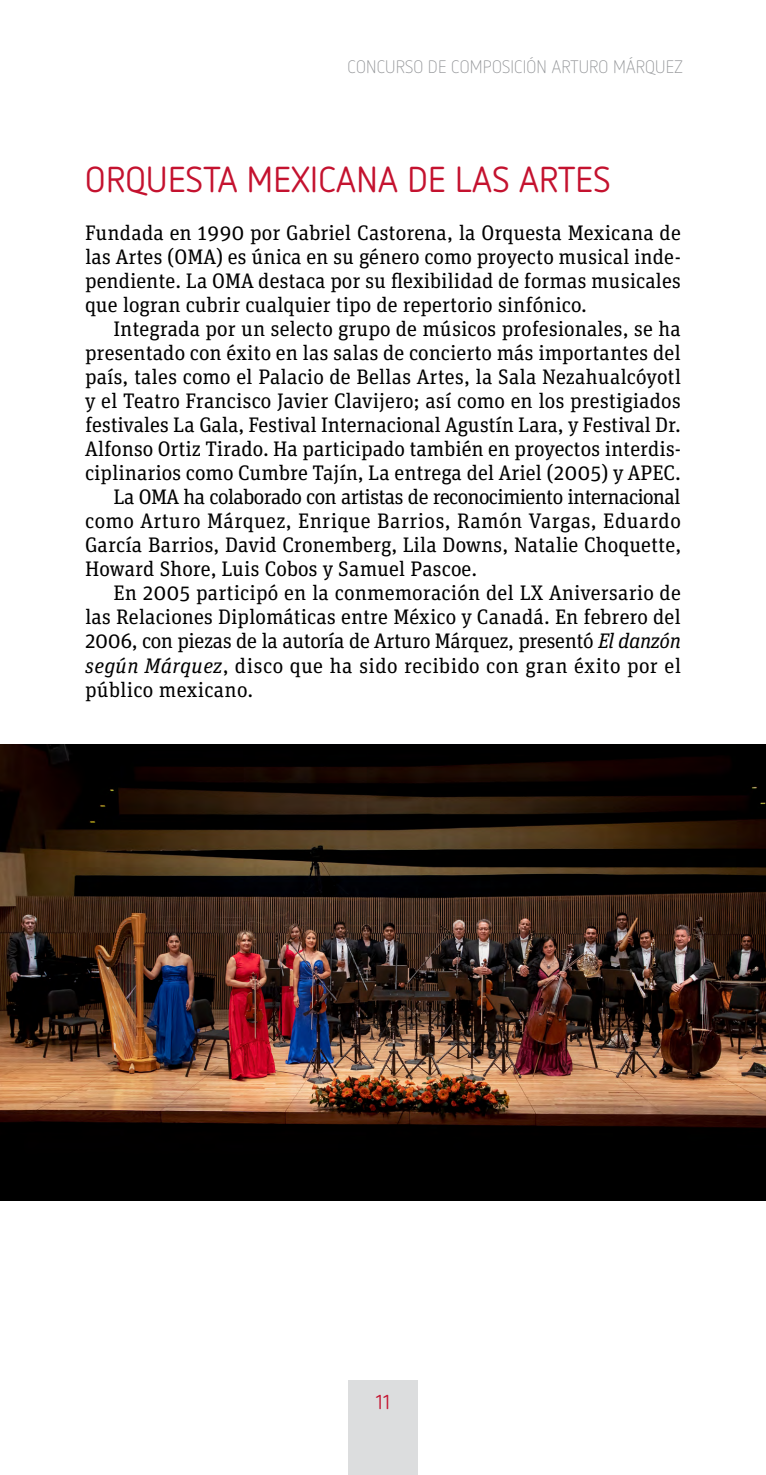
<style>
.page{position:relative;width:766px;height:1475px;background:#fff}
.page>*{position:absolute;margin:0;border:0;box-sizing:border-box;transform-origin:0 0}
.t1{font:36px "Netto OT";letter-spacing:.01em;color:#c4122f}
.t2{font:21px/24px "Unit Slab Pro";color:#000;text-align:justify}
.t3{font:21px "Unit Slab Pro";letter-spacing:-.035em;color:#000}
.t4{font:21px "Unit Slab Pro";letter-spacing:-.02em;color:#000}
.t5{font:21px "Unit Slab Pro";letter-spacing:.02em;color:#000}
.t6{font:20px "Netto OT";color:#c4122f}
.t7{font:300 18px "Netto OT";letter-spacing:.01em;color:#939598}
.s1{font-style:italic}
</style>
<div class="page">
<div style="left:348px;top:1379px;width:69px;height:95px;background:#dcddde"></div>
<img style="left:0;top:744px;width:765px;height:455px">
<p class="t7" style="left:347px;top:55px;width:336px">CONCURSO DE COMPOSICIÓN ARTURO MÁRQUEZ</p>
<h1 class="t1" style="left:85px;top:157px;width:526px">ORQUESTA MEXICANA DE LAS ARTES</h1>
<p class="t2" style="left:85px;top:220px;width:597px">Fundada en 1990 por Gabriel Castorena, la Orquesta Mexicana de las Artes (OMA) es única en su género como proyecto musical inde&shy;pendiente. La OMA destaca por su flexibilidad de formas musicales que logran cubrir cualquier tipo de repertorio sinfónico.</p>
<p class="t2" style="left:113px;top:316px;width:568px">Integrada por un selecto grupo de músicos profesionales, se ha</p>
<p class="t2" style="left:85px;top:340px;width:597px">presentado con éxito en las salas de concierto más importantes del</p>
<p class="t2" style="left:85px;top:364px;width:597px">país, tales como el Palacio de Bellas Artes, la Sala Nezahualcóyotl</p>
<p class="t2" style="left:85px;top:388px;width:597px">y el Teatro Francisco Javier Clavijero; así como en los prestigiados</p>
<p class="t2" style="left:85px;top:412px;width:597px">festivales La Gala, Festival Internacional Agustín Lara, y Festival Dr.</p>
<p class="t2" style="left:85px;top:436px;width:597px">Alfonso Ortiz Tirado. Ha participado también en proyectos interdis-</p>
<p class="t2" style="left:85px;top:460px;width:597px">ciplinarios como Cumbre Tajín, La entrega del Ariel (2005) y APEC.</p>
<p class="t3" style="left:113px;top:483px;width:568px">La OMA ha colaborado con artistas de reconocimiento internacional</p>
<p class="t2" style="left:85px;top:508px;width:597px">como Arturo Márquez, Enrique Barrios, Ramón Vargas, Eduardo</p>
<p class="t2" style="left:85px;top:532px;width:597px">García Barrios, David Cronemberg, Lila Downs, Natalie Choquette,</p>
<p class="t2" style="left:85px;top:556px;width:393px">Howard Shore, Luis Cobos y Samuel Pascoe.</p>
<p class="t2" style="left:113px;top:580px;width:569px">En 2005 participó en la conmemoración del LX Aniversario de</p>
<p class="t2" style="left:85px;top:604px;width:597px">las Relaciones Diplomáticas entre México y Canadá. En febrero del</p>
<p class="t4" style="left:85px;top:627px;width:597px">2006, con piezas de la autoría de Arturo Márquez, presentó <span class="s1">El danzón</span></p>
<p class="t5" style="left:85px;top:651px;width:597px"><span class="s1">según Márquez</span>, disco que ha sido recibido con gran éxito por el</p>
<p class="t2" style="left:85px;top:676px;width:169px">público mexicano.</p>
<p class="t6" style="left:376px;top:1389px;width:16px">11</p>
</div>
